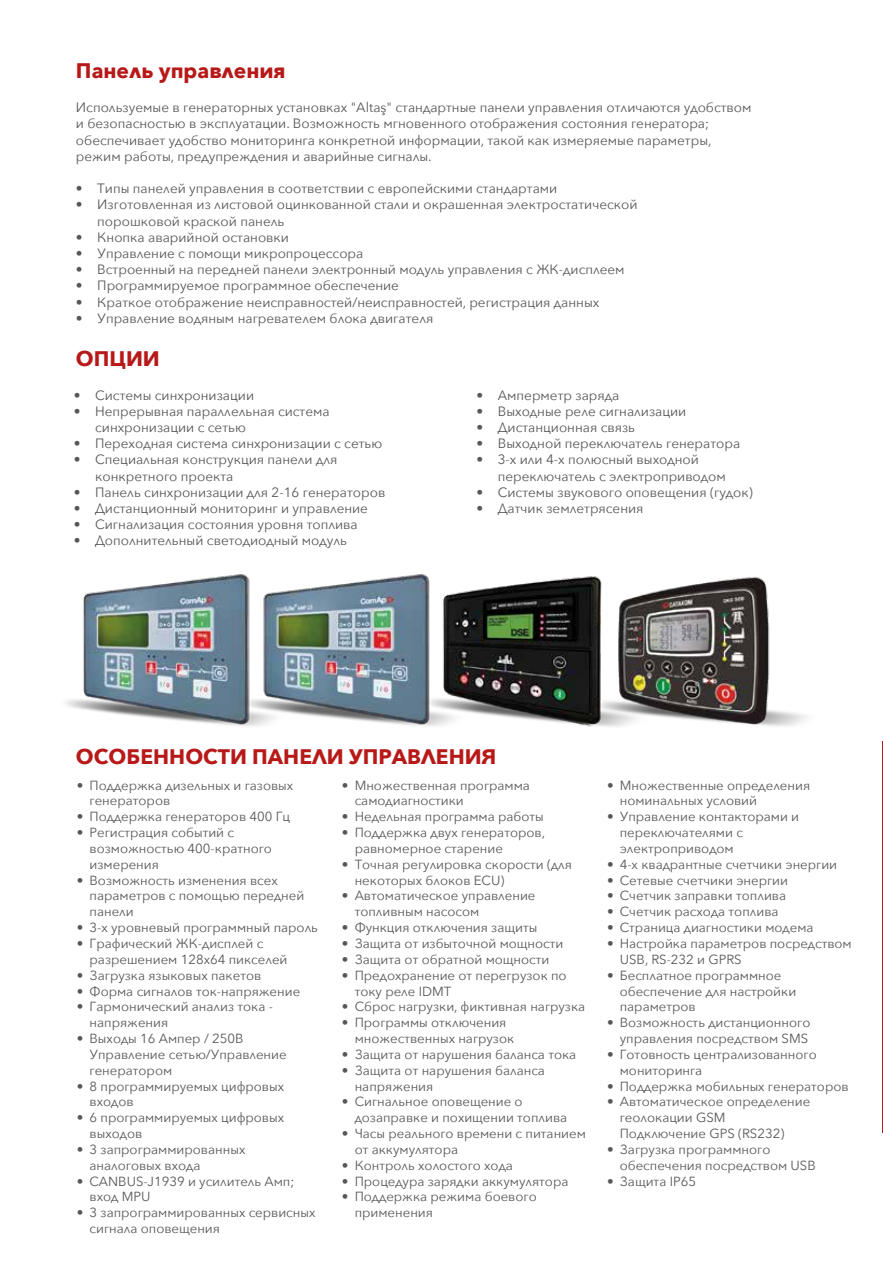
<style>
.page{position:relative;width:883px;height:1263px;background:#fff}
.page>*{position:absolute;margin:0;border:0;box-sizing:border-box;transform-origin:0 0}
.t1{font:700 21px "Avenir Next";color:#b71918}
.t2{font:13.5px/16.2px "Avenir Next";color:#575756}
.t3{font:13.2px/15.9px "Avenir Next";color:#575756}
</style>
<div class="page">
<img style="left:66px;top:574px;width:741px;height:153px">
<h1 class="t1" style="left:76px;top:53px;width:210px">Панель управления</h1>
<p class="t2" style="left:76px;top:99px;width:677px">Используемые в генераторных установках "Altaş" стандартные панели управления отличаются удобством и безопасностью в эксплуатации. Возможность мгновенного отображения состояния генератора; обеспечивает удобство мониторинга конкретной информации, такой как измеряемые параметры, режим работы, предупреждения и аварийные сигналы.</p>
<p class="t2" style="left:76px;top:180px;width:483px">• Типы панелей управления в соответствии с европейскими стандартами</p>
<p class="t2" style="left:97px;top:196px;width:541px;text-indent:-21px">• Изготовленная из листовой оцинкованной стали и окрашенная электростатической порошковой краской панель</p>
<p class="t2" style="left:76px;top:228px;width:214px">• Кнопка аварийной остановки</p>
<p class="t2" style="left:76px;top:245px;width:289px">• Управление с помощи микропроцессора</p>
<p class="t2" style="left:76px;top:261px;width:550px">• Встроенный на передней панели электронный модуль управления с ЖК-дисплеем</p>
<p class="t2" style="left:76px;top:277px;width:324px">• Программируемое программное обеспечение</p>
<p class="t2" style="left:76px;top:293px;width:524px">• Краткое отображение неисправностей/неисправностей, регистрация данных</p>
<p class="t2" style="left:76px;top:309px;width:359px">• Управление водяным нагревателем блока двигателя</p>
<h1 class="t1" style="left:76px;top:340px;width:85px">ОПЦИИ</h1>
<p class="t2" style="left:74px;top:386px;width:182px">• Системы синхронизации</p>
<p class="t2" style="left:95px;top:402px;width:236px;text-indent:-21px">• Непрерывная параллельная система синхронизации с сетью</p>
<p class="t2" style="left:74px;top:435px;width:310px">• Переходная система синхронизации с сетью</p>
<p class="t2" style="left:95px;top:451px;width:244px;text-indent:-21px">• Специальная конструкция панели для конкретного проекта</p>
<p class="t2" style="left:74px;top:483px;width:313px">• Панель синхронизации для 2-16 генераторов</p>
<p class="t2" style="left:74px;top:500px;width:295px">• Дистанционный мониторинг и управление</p>
<p class="t2" style="left:74px;top:516px;width:285px">• Сигнализация состояния уровня топлива</p>
<p class="t2" style="left:74px;top:532px;width:275px">• Дополнительный светодиодный модуль</p>
<p class="t2" style="left:476px;top:386px;width:144px">• Амперметр заряда</p>
<p class="t2" style="left:476px;top:402px;width:211px">• Выходные реле сигнализации</p>
<p class="t2" style="left:476px;top:419px;width:160px">• Дистанционная связь</p>
<p class="t2" style="left:476px;top:435px;width:265px">• Выходной переключатель генератора</p>
<p class="t2" style="left:497px;top:451px;width:229px;text-indent:-21px">• 3-х или 4-х полюсный выходной переключатель с электроприводом</p>
<p class="t2" style="left:476px;top:483px;width:278px">• Системы звукового оповещения (гудок)</p>
<p class="t2" style="left:476px;top:500px;width:168px">• Датчик землетрясения</p>
<h1 class="t1" style="left:76px;top:739px;width:421px">ОСОБЕННОСТИ ПАНЕЛИ УПРАВЛЕНИЯ</h1>
<p class="t3" style="left:90px;top:776px;width:205px;text-indent:-13px">• Поддержка дизельных и газовых генераторов</p>
<p class="t3" style="left:77px;top:808px;width:215px">• Поддержка генераторов 400 Гц</p>
<p class="t3" style="left:90px;top:824px;width:184px;text-indent:-13px">• Регистрация событий с возможностью 400-кратного измерения</p>
<p class="t3" style="left:90px;top:871px;width:216px;text-indent:-13px">• Возможность изменения всех параметров с помощью передней панели</p>
<p class="t3" style="left:77px;top:919px;width:242px">• 3-х уровневый программный пароль</p>
<p class="t3" style="left:90px;top:935px;width:199px;text-indent:-13px">• Графический ЖК-дисплей с разрешением 128x64 пикселей</p>
<p class="t3" style="left:77px;top:966px;width:186px">• Загрузка языковых пакетов</p>
<p class="t3" style="left:77px;top:982px;width:225px">• Форма сигналов ток-напряжение</p>
<p class="t3" style="left:90px;top:998px;width:185px;text-indent:-13px">• Гармонический анализ тока - напряжения</p>
<p class="t3" style="left:90px;top:1030px;width:198px;text-indent:-13px">• Выходы 16 Ампер / 250В<br>Управление сетью/Управление генератором</p>
<p class="t3" style="left:90px;top:1077px;width:196px;text-indent:-13px">• 8 программируемых цифровых входов</p>
<p class="t3" style="left:90px;top:1109px;width:196px;text-indent:-13px">• 6 программируемых цифровых выходов</p>
<p class="t3" style="left:90px;top:1141px;width:157px;text-indent:-13px">• 3 запрограммированных аналоговых входа</p>
<p class="t3" style="left:90px;top:1172px;width:206px;text-indent:-13px">• CANBUS-J1939 и усилитель Амп; вход MPU</p>
<p class="t3" style="left:90px;top:1204px;width:227px;text-indent:-13px">• 3 запрограммированных сервисных сигнала оповещения</p>
<p class="t3" style="left:354px;top:776px;width:177px;text-indent:-13px">• Множественная программа самодиагностики</p>
<p class="t3" style="left:342px;top:808px;width:203px">• Недельная программа работы</p>
<p class="t3" style="left:354px;top:824px;width:192px;text-indent:-13px">• Поддержка двух генераторов, равномерное старение</p>
<p class="t3" style="left:354px;top:856px;width:219px;text-indent:-13px">• Точная регулировка скорости (для некоторых блоков ECU)</p>
<p class="t3" style="left:354px;top:887px;width:182px;text-indent:-13px">• Автоматическое управление топливным насосом</p>
<p class="t3" style="left:342px;top:919px;width:197px">• Функция отключения защиты</p>
<p class="t3" style="left:342px;top:935px;width:223px">• Защита от избыточной мощности</p>
<p class="t3" style="left:342px;top:951px;width:209px">• Защита от обратной мощности</p>
<p class="t3" style="left:354px;top:966px;width:213px;text-indent:-13px">• Предохранение от перегрузок по току реле IDMT</p>
<p class="t3" style="left:342px;top:998px;width:245px">• Сброс нагрузки, фиктивная нагрузка</p>
<p class="t3" style="left:354px;top:1014px;width:161px;text-indent:-13px">• Программы отключения множественных нагрузок</p>
<p class="t3" style="left:342px;top:1046px;width:236px">• Защита от нарушения баланса тока</p>
<p class="t3" style="left:354px;top:1061px;width:192px;text-indent:-13px">• Защита от нарушения баланса напряжения</p>
<p class="t3" style="left:354px;top:1093px;width:214px;text-indent:-13px">• Сигнальное оповещение о дозаправке и похищении топлива</p>
<p class="t3" style="left:354px;top:1125px;width:233px;text-indent:-13px">• Часы реального времени с питанием от аккумулятора</p>
<p class="t3" style="left:342px;top:1157px;width:172px">• Контроль холостого хода</p>
<p class="t3" style="left:342px;top:1172px;width:228px">• Процедура зарядки аккумулятора</p>
<p class="t3" style="left:354px;top:1188px;width:183px;text-indent:-13px">• Поддержка режима боевого применения</p>
<p class="t3" style="left:619px;top:776px;width:192px;text-indent:-13px">• Множественные определения номинальных условий</p>
<p class="t3" style="left:619px;top:808px;width:181px;text-indent:-13px">• Управление контакторами и переключателями с электроприводом</p>
<p class="t3" style="left:607px;top:856px;width:231px">• 4-х квадрантные счетчики энергии</p>
<p class="t3" style="left:607px;top:871px;width:183px">• Сетевые счетчики энергии</p>
<p class="t3" style="left:607px;top:887px;width:180px">• Счетчик заправки топлива</p>
<p class="t3" style="left:607px;top:903px;width:173px">• Счетчик расхода топлива</p>
<p class="t3" style="left:607px;top:919px;width:208px">• Страница диагностики модема</p>
<p class="t3" style="left:619px;top:935px;width:233px;text-indent:-13px">• Настройка параметров посредством<br>USB, RS-232 и GPRS</p>
<p class="t3" style="left:619px;top:966px;width:178px;text-indent:-13px">• Бесплатное программное обеспечение для настройки параметров</p>
<p class="t3" style="left:607px;top:1014px;width:205px;text-align:right">• Возможность дистанционного управления посредством SMS</p>
<p class="t3" style="left:619px;top:1046px;width:198px;text-indent:-13px">• Готовность централизованного мониторинга</p>
<p class="t3" style="left:607px;top:1077px;width:243px">• Поддержка мобильных генераторов</p>
<p class="t3" style="left:619px;top:1093px;width:192px;text-indent:-13px">• Автоматическое определение геолокации GSM<br>Подключение GPS (RS232)</p>
<p class="t3" style="left:619px;top:1141px;width:197px;text-indent:-13px">• Загрузка программного обеспечения посредством USB</p>
<p class="t3" style="left:607px;top:1172px;width:91px">• Защита IP65</p>
</div>
